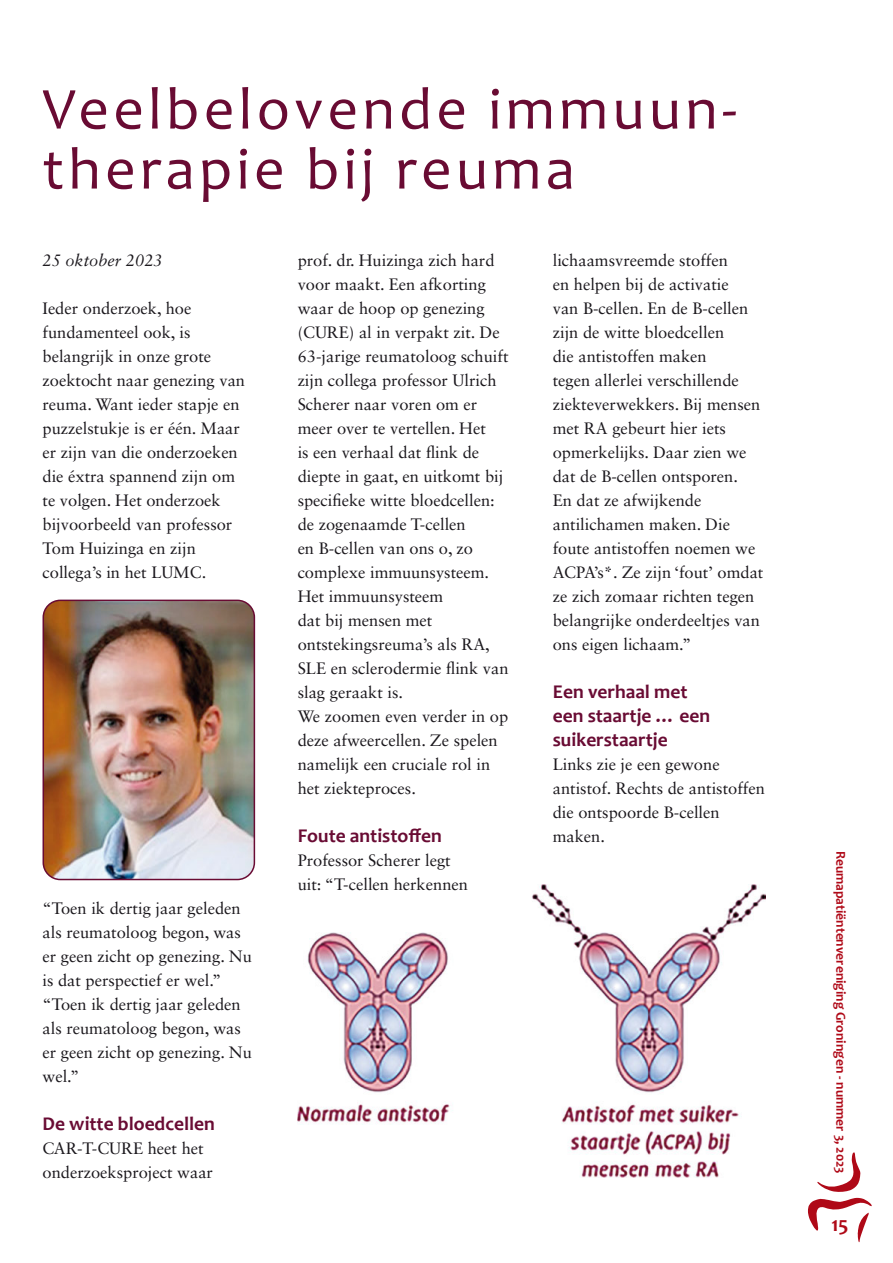
<style>
.page{position:relative;width:893px;height:1263px;background:#fff}
.page>*{position:absolute;margin:0;border:0;box-sizing:border-box;transform-origin:0 0}
.t1{font:60px/60px "Candara";letter-spacing:.07em;color:#690b33}
.t2{font:700 21px "Candara";color:#af0917}
.t3{font:700 19.5px/24px "Candara";color:#690b33}
.t4{font:16.5px/24px "Sabon LT Std";color:#1a171c}
.t5{font:italic 16.5px "Sabon LT Std";color:#1a171c}
.t6{font:700 13.5px "Candara";color:#af0917}
</style>
<div class="page">
<img style="left:298px;top:885px;width:467px;height:293px">
<img style="left:43px;top:600px;width:211px;height:279px">
<div style="left:43px;top:600px;width:212px;height:280px;border:2px solid #690b33;border-radius:17px"></div>
<svg style="left:808px;top:1152px;width:64px;height:90px"></svg>
<h1 class="t1" style="left:43px;top:78px;width:696px">Veelbelovende immuun&shy;therapie bij reuma</h1>
<p class="t5" style="left:43px;top:250px;width:122px">25 oktober 2023</p>
<p class="t4" style="left:43px;top:296px;width:204px">Ieder onderzoek, hoe fundamenteel ook, is belangrijk in onze grote zoektocht naar genezing van reuma. Want ieder stapje en puzzelstukje is er één. Maar er zijn van die onderzoeken die éxtra spannend zijn om te volgen. Het onderzoek bijvoorbeeld van professor<br>Tom Huizinga en zijn collega’s in het LUMC.</p>
<p class="t4" style="left:43px;top:896px;width:211px">“Toen ik dertig jaar geleden als reumatoloog begon, was er geen zicht op genezing. Nu is dat perspectief er wel.” “Toen ik dertig jaar geleden als reumatoloog begon, was er geen zicht op genezing. Nu wel.”</p>
<p class="t3" style="left:43px;top:1111px;width:174px">De witte bloedcellen</p>
<p class="t4" style="left:43px;top:1136px;width:172px">CAR-T-CURE heet het onderzoeksproject waar</p>
<p class="t4" style="left:298px;top:248px;width:212px">prof. dr. Huizinga zich hard voor maakt. Een afkorting waar de hoop op genezing (CURE) al in verpakt zit. De<br>63-jarige reumatoloog schuift zijn collega professor Ulrich<br>Scherer naar voren om er meer over te vertellen. Het<br>is een verhaal dat flink de diepte in gaat, en uitkomt bij specifieke witte bloedcellen: de zogenaamde T-cellen<br>en B-cellen van ons o, zo complexe immuunsysteem.<br>Het immuunsysteem<br>dat bij mensen met ontstekingsreuma’s als RA,<br>SLE en sclerodermie flink van slag geraakt is.<br>We zoomen even verder in op deze afweercellen. Ze spelen namelijk een cruciale rol in het ziekteproces.</p>
<p class="t3" style="left:298px;top:823px;width:146px">Foute antistoffen</p>
<p class="t4" style="left:298px;top:848px;width:172px">Professor Scherer legt uit: “T-cellen herkennen</p>
<p class="t4" style="left:553px;top:248px;width:212px">lichaamsvreemde stoffen<br>en helpen bij de activatie<br>van B-cellen. En de B-cellen zijn de witte bloedcellen<br>die antistoffen maken<br>tegen allerlei verschillende ziekteverwekkers. Bij mensen met RA gebeurt hier iets opmerkelijks. Daar zien we dat de B-cellen ontsporen.<br>En dat ze afwijkende antilichamen maken. Die foute antistoffen noemen we<br>ACPA’s*. Ze zijn ‘fout’ omdat ze zich zomaar richten tegen belangrijke onderdeeltjes van ons eigen lichaam.”</p>
<p class="t3" style="left:553px;top:679px;width:159px">Een verhaal met een staartje … een suikerstaartje</p>
<p class="t4" style="left:553px;top:752px;width:214px">Links zie je een gewone antistof. Rechts de antistoffen die ontspoorde B-cellen maken.</p>
<p class="t6" style="left:849px;top:851px;width:324px;rotate:90deg">Reumapatiëntenvereniging Groningen - nummer 3, 2023</p>
<p class="t2" style="left:831px;top:1211px;width:18px">15</p>
</div>
